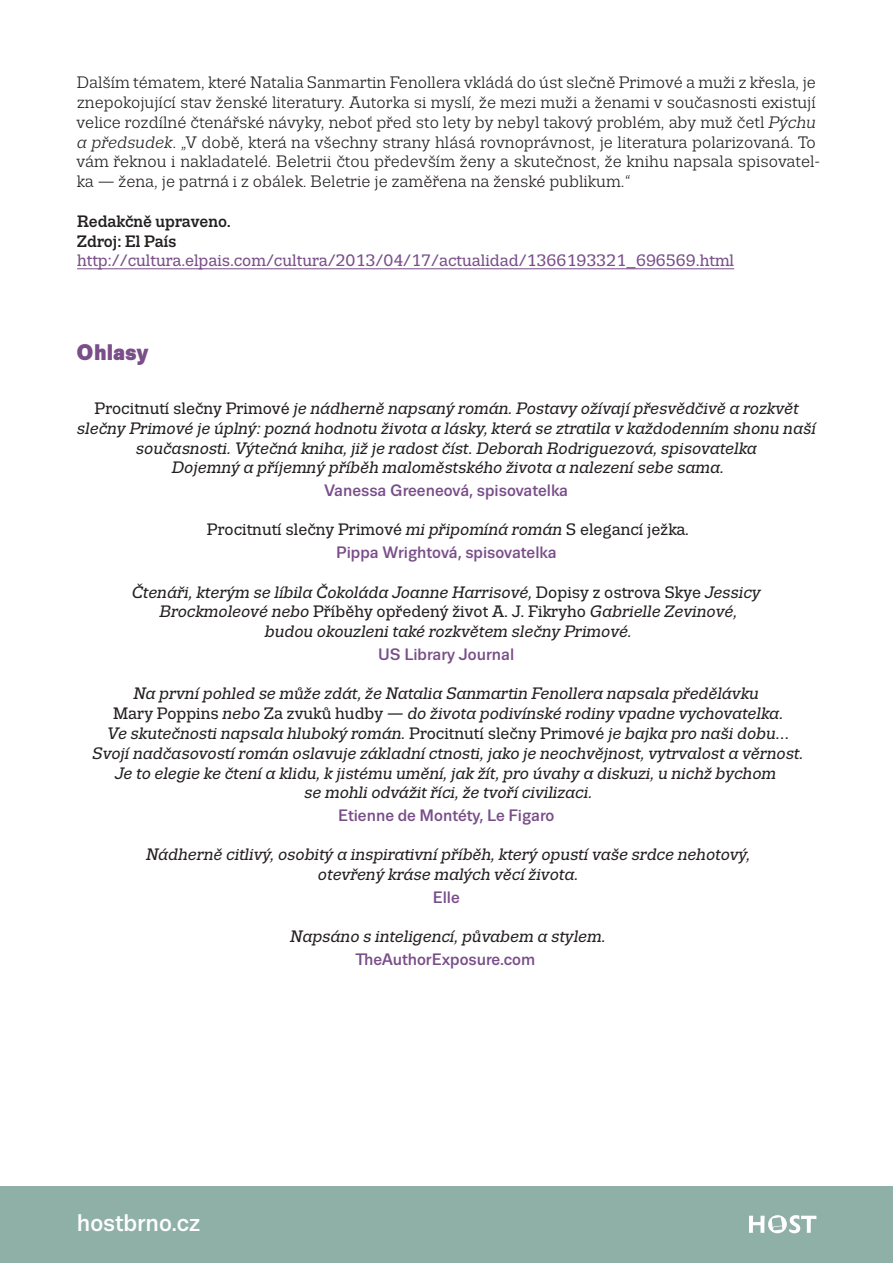
<style>
.page{position:relative;width:893px;height:1263px;background:#fff}
.page>*{position:absolute;margin:0;border:0;box-sizing:border-box;transform-origin:0 0}
.t1{font:500 24px "Trivia Sans";color:#fff}
.t2{font:900 22.5px "Trivia Sans";color:#794e89}
.t3{font:italic 16.5px/19.8px "Trivia Slab";color:#231f20;text-align:center}
.t4{font:16.5px/19.8px "Trivia Slab";color:#231f20}
.t5{font:500 16.5px "Trivia Sans";color:#794e89}
.t6{font:16.5px "Trivia Slab";color:#794e89}
.t7{font:16.5px "Trivia Slab";color:#231f20}
.t8{font:500 16.5px/19.8px "Trivia Slab";color:#231f20}
.s1{font-style:italic}
.s2{font-style:normal}
</style>
<div class="page">
<div style="left:0;top:1186px;width:893px;height:77px;background:#8fb0a7"></div>
<svg style="left:749px;top:1215px;width:67px;height:18px"></svg>
<hr style="left:77px;top:268px;width:657px;height:1px;background:#794e89">
<p class="t4" style="left:77px;top:73px;width:745px">Dalším tématem, které Natalia Sanmartin Fenollera vkládá do úst slečně Primové a muži z křesla, je znepokojující stav ženské literatury. Autorka si myslí, že mezi muži a ženami v současnosti existují velice rozdílné čtenářské návyky, neboť před sto lety by nebyl takový problém, aby muž četl <span class="s1">Pýchu a předsudek</span>. „V době, která na všechny strany hlásá rovnoprávnost, je literatura polarizovaná. To vám řeknou i nakladatelé. Beletrii čtou především ženy a skutečnost, že knihu napsala spisovatel&shy;ka — žena, je patrná i z obálek. Beletrie je zaměřena na ženské publikum.“</p>
<p class="t8" style="left:77px;top:211px;width:156px">Redakčně upraveno.<br>Zdroj: El País</p>
<p class="t6" style="left:77px;top:252px;width:659px">http://cultura.elpais.com/cultura/2013/04/17/actualidad/1366193321_696569.html</p>
<h2 class="t2" style="left:76px;top:340px;width:74px">Ohlasy</h2>
<p class="t3" style="left:77px;top:399px;width:740px"><span class="s2">Procitnutí slečny Primové</span> je nádherně napsaný román. Postavy ožívají přesvědčivě a rozkvět slečny Primové je úplný: pozná hodnotu života a lásky, která se ztratila v každodenním shonu naší současnosti. Výtečná kniha, již je radost číst. Deborah Rodriguezová, spisovatelka<br>Dojemný a příjemný příběh maloměstského života a nalezení sebe sama.</p>
<p class="t5" style="left:324px;top:481px;width:245px">Vanessa Greeneová, spisovatelka</p>
<p class="t7" style="left:207px;top:521px;width:484px">Procitnutí slečny Primové <span class="s1">mi připomíná román</span> S elegancí ježka<span class="s1">.</span></p>
<p class="t5" style="left:336px;top:543px;width:222px">Pippa Wrightová, spisovatelka</p>
<p class="t3" style="left:132px;top:582px;width:631px">Čtenáři, kterým se líbila Čokoláda Joanne Harrisové, <span class="s2">Dopisy z ostrova Skye</span> Jessicy<br>Brockmoleové nebo <span class="s2">Příběhy opředený život A. J. Fikryho</span> Gabrielle Zevinové, budou okouzleni také rozkvětem slečny Primové.</p>
<p class="t5" style="left:378px;top:645px;width:138px">US Library Journal</p>
<p class="t3" style="left:92px;top:684px;width:713px">Na první pohled se může zdát, že Natalia Sanmartin Fenollera napsala předělávku<br><span class="s2">Mary Poppins</span> nebo <span class="s2">Za zvuků hudby</span> — do života podivínské rodiny vpadne vychovatelka.<br>Ve skutečnosti napsala hluboký román. <span class="s2">Procitnutí slečny Primové</span> je bajka pro naši dobu… Svojí nadčasovostí román oslavuje základní ctnosti, jako je neochvějnost, vytrvalost a věrnost.<br>Je to elegie ke čtení a klidu, k jistému umění, jak žít, pro úvahy a diskuzi, u nichž bychom<br>se mohli odvážit říci, že tvoří civilizaci.</p>
<p class="t5" style="left:338px;top:806px;width:218px">Etienne de Montéty, Le Figaro</p>
<p class="t3" style="left:146px;top:845px;width:606px">Nádherně citlivý, osobitý a inspirativní příběh, který opustí vaše srdce nehotový, otevřený kráse malých věcí života.</p>
<p class="t5" style="left:433px;top:888px;width:29px">Elle</p>
<p class="t3" style="left:290px;top:927px;width:317px">Napsáno s inteligencí, půvabem a stylem.</p>
<p class="t5" style="left:355px;top:950px;width:181px">TheAuthorExposure.com</p>
<h1 class="t1" style="left:77px;top:1210px;width:125px">hostbrno.cz</h1>
</div>
